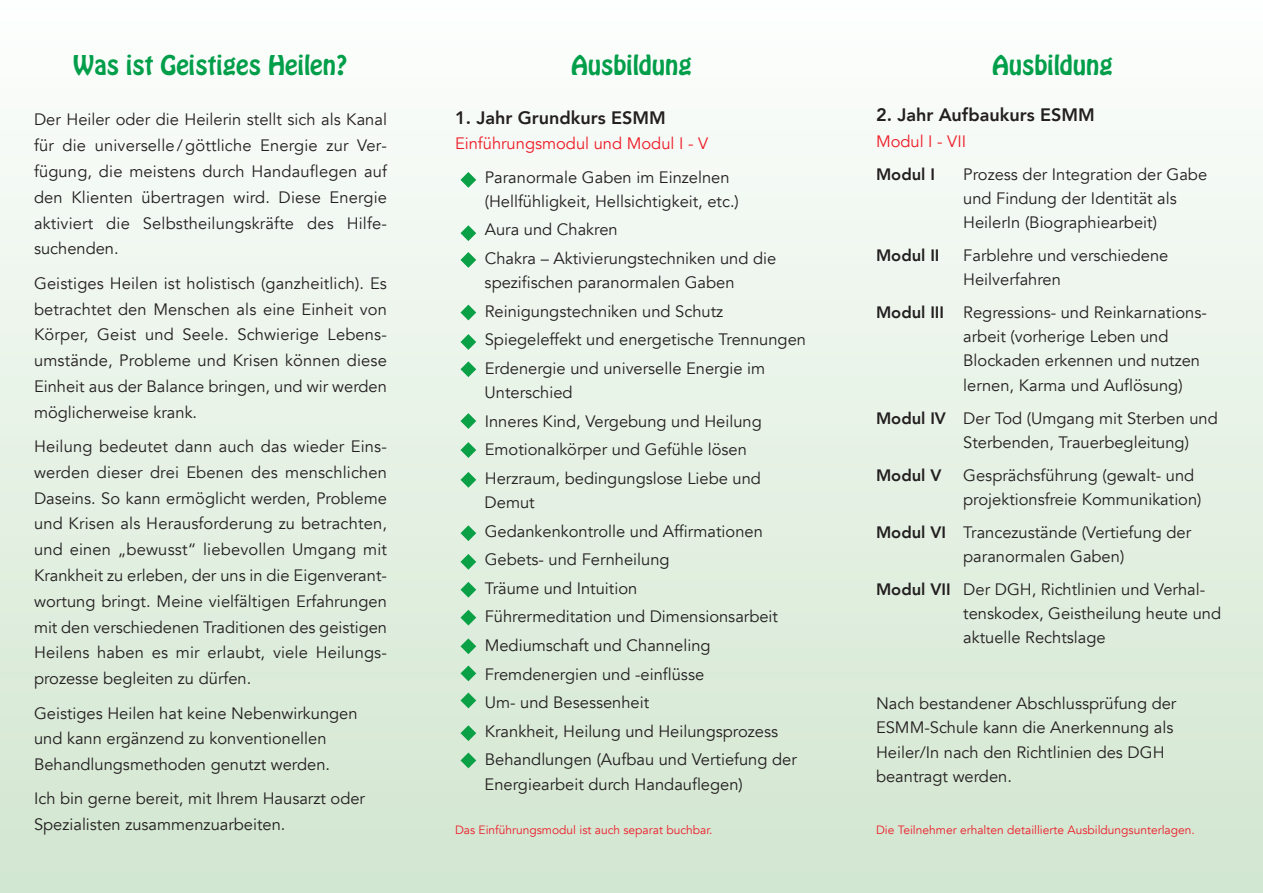
<style>
.page{position:relative;width:1263px;height:893px;background:#fff}
.page>*{position:absolute;margin:0;border:0;box-sizing:border-box;transform-origin:0 0}
.t1{font:24px "Hobo";color:#029e4a}
.t2{font:800 18px "Avenir";color:#231f20}
.t3{font:16.5px/25.8px "Avenir";color:#231f20}
.t4{font:16.5px "Avenir";color:#ee1c28}
.t5{font:800 16.5px "Avenir";color:#231f20}
.t6{font:12px "Avenir";color:#ee1c28}
.s1{font-weight:800}
</style>
<div class="page">
<div style="left:0;top:0;width:1263px;height:893px;background:linear-gradient(to bottom,#fdfefd,#d1e6cf)"></div>
<svg style="left:460px;top:172px;width:16px;height:16px"></svg>
<svg style="left:460px;top:225px;width:16px;height:16px"></svg>
<svg style="left:460px;top:252px;width:16px;height:16px"></svg>
<svg style="left:460px;top:305px;width:16px;height:15px"></svg>
<svg style="left:460px;top:334px;width:16px;height:16px"></svg>
<svg style="left:460px;top:361px;width:16px;height:16px"></svg>
<svg style="left:460px;top:413px;width:16px;height:16px"></svg>
<svg style="left:460px;top:442px;width:16px;height:16px"></svg>
<svg style="left:460px;top:472px;width:16px;height:16px"></svg>
<svg style="left:460px;top:525px;width:16px;height:16px"></svg>
<svg style="left:460px;top:554px;width:16px;height:16px"></svg>
<svg style="left:460px;top:582px;width:16px;height:16px"></svg>
<svg style="left:460px;top:610px;width:16px;height:15px"></svg>
<svg style="left:460px;top:638px;width:16px;height:16px"></svg>
<svg style="left:460px;top:665px;width:16px;height:16px"></svg>
<svg style="left:460px;top:693px;width:16px;height:15px"></svg>
<svg style="left:460px;top:725px;width:16px;height:16px"></svg>
<svg style="left:460px;top:753px;width:16px;height:15px"></svg>
<h1 class="t1" style="left:73px;top:53px;width:276px">Was ist Geistiges Heilen?</h1>
<p class="t3" style="left:34px;top:107px;width:354px;text-align:justify">Der Heiler oder die Heilerin stellt sich als Kanal für die universelle/göttliche Energie zur Ver&shy;fügung, die meistens durch Handauflegen auf den Klienten übertragen wird. Diese Energie aktiviert die Selbstheilungskräfte des Hilfe&shy;suchenden.</p>
<p class="t3" style="left:34px;top:271px;width:354px;text-align:justify">Geistiges Heilen ist holistisch (ganzheitlich). Es betrachtet den Menschen als eine Einheit von Körper, Geist und Seele. Schwierige Lebens&shy;umstände, Probleme und Krisen können diese Einheit aus der Balance bringen, und wir werden möglicherweise krank.</p>
<p class="t3" style="left:34px;top:434px;width:354px;text-align:justify">Heilung bedeutet dann auch das wieder Eins&shy;werden dieser drei Ebenen des menschlichen Daseins. So kann ermöglicht werden, Probleme und Krisen als Herausforderung zu betrachten, und einen „bewusst“ liebevollen Umgang mit Krankheit zu erleben, der uns in die Eigenverant&shy;wortung bringt. Meine vielfältigen Erfahrungen mit den verschiedenen Traditionen des geistigen Heilens haben es mir erlaubt, viele Heilungs&shy;prozesse begleiten zu dürfen.</p>
<p class="t3" style="left:34px;top:700px;width:325px">Geistiges Heilen hat keine Nebenwirkungen und kann ergänzend zu konventionellen<br>Behandlungsmethoden genutzt werden.</p>
<p class="t3" style="left:34px;top:786px;width:333px">Ich bin gerne bereit, mit Ihrem Hausarzt oder<br>Spezialisten zusammenzuarbeiten.</p>
<h1 class="t1" style="left:571px;top:53px;width:122px">Ausbildung</h1>
<p class="t2" style="left:455px;top:106px;width:212px">1. Jahr Grundkurs ESMM</p>
<p class="t4" style="left:455px;top:132px;width:255px">Einführungsmodul und Modul I - V</p>
<p class="t3" style="left:485px;top:166px;width:256px;line-height:24px">Paranormale Gaben im Einzelnen (Hellfühligkeit, Hellsichtigkeit, etc.)</p>
<p class="t3" style="left:485px;top:216px;width:293px;line-height:28.5px">Aura und Chakren<br>Chakra – Aktivierungstechniken und die</p>
<p class="t3" style="left:485px;top:269px;width:323px;line-height:28.5px">spezifischen paranormalen Gaben Reinigungstechniken und Schutz Spiegeleffekt und energetische Trennungen Erdenergie und universelle Energie im</p>
<p class="t3" style="left:485px;top:379px;width:279px;line-height:28.5px">Unterschied<br>Inneres Kind, Vergebung und Heilung<br>Emotionalkörper und Gefühle lösen<br>Herzraum, bedingungslose Liebe und</p>
<p class="t3" style="left:485px;top:489px;width:314px;line-height:28.5px">Demut<br>Gedankenkontrolle und Affirmationen<br>Gebets- und Fernheilung<br>Träume und Intuition<br>Führermeditation und Dimensionsarbeit<br>Mediumschaft und Channeling<br>Fremdenergien und -einflüsse<br>Um- und Besessenheit<br>Krankheit, Heilung und Heilungsprozess<br>Behandlungen (Aufbau und Vertiefung der</p>
<p class="t3" style="left:485px;top:771px;width:260px">Energiearbeit durch Handauflegen)</p>
<p class="t6" style="left:455px;top:822px;width:259px">Das Einführungsmodul ist auch separat buchbar.</p>
<h1 class="t1" style="left:992px;top:53px;width:122px">Ausbildung</h1>
<p class="t2" style="left:876px;top:103px;width:220px">2. Jahr Aufbaukurs ESMM</p>
<p class="t4" style="left:876px;top:131px;width:92px">Modul I - VII</p>
<p class="t5" style="left:876px;top:163px;width:60px">Modul I</p>
<p class="t3" style="left:963px;top:163px;width:245px;line-height:24px">Prozess der Integration der Gabe und Findung der Identität als<br>HeilerIn (Biographiearbeit)</p>
<p class="t5" style="left:876px;top:244px;width:65px">Modul II</p>
<p class="t3" style="left:963px;top:243px;width:207px;line-height:24.3px">Farblehre und verschiedene<br>Heilverfahren</p>
<p class="t3" style="left:963px;top:300px;width:245px;line-height:24.3px;text-indent:-87px"><span class="s1">Modul III</span> Regressions- und Reinkarnations&shy;arbeit (vorherige Leben und Blockaden erkennen und nutzen lernen, Karma und Auflösung)</p>
<p class="t3" style="left:963px;top:406px;width:256px;line-height:24.3px;text-indent:-87px"><span class="s1">Modul IV</span> Der Tod (Umgang mit Sterben und<br>Sterbenden, Trauerbegleitung)</p>
<p class="t5" style="left:876px;top:464px;width:67px">Modul V</p>
<p class="t3" style="left:963px;top:463px;width:240px;line-height:24.3px">Gesprächsführung (gewalt- und projektionsfreie Kommunikation)</p>
<p class="t3" style="left:963px;top:520px;width:230px;line-height:24.3px;text-indent:-87px"><span class="s1">Modul VI</span> Trancezustände (Vertiefung der paranormalen Gaben)</p>
<p class="t3" style="left:963px;top:577px;width:259px;line-height:24.3px;text-indent:-87px"><span class="s1">Modul VII</span> Der DGH, Richtlinien und Verhal&shy;tenskodex, Geistheilung heute und aktuelle Rechtslage</p>
<p class="t3" style="left:876px;top:692px;width:302px;line-height:24.3px">Nach bestandener Abschlussprüfung der ESMM-Schule kann die Anerkennung als Heiler/In nach den Richtlinien des DGH beantragt werden.</p>
<p class="t6" style="left:876px;top:822px;width:320px">Die Teilnehmer erhalten detaillierte Ausbildungsunterlagen.</p>
</div>
